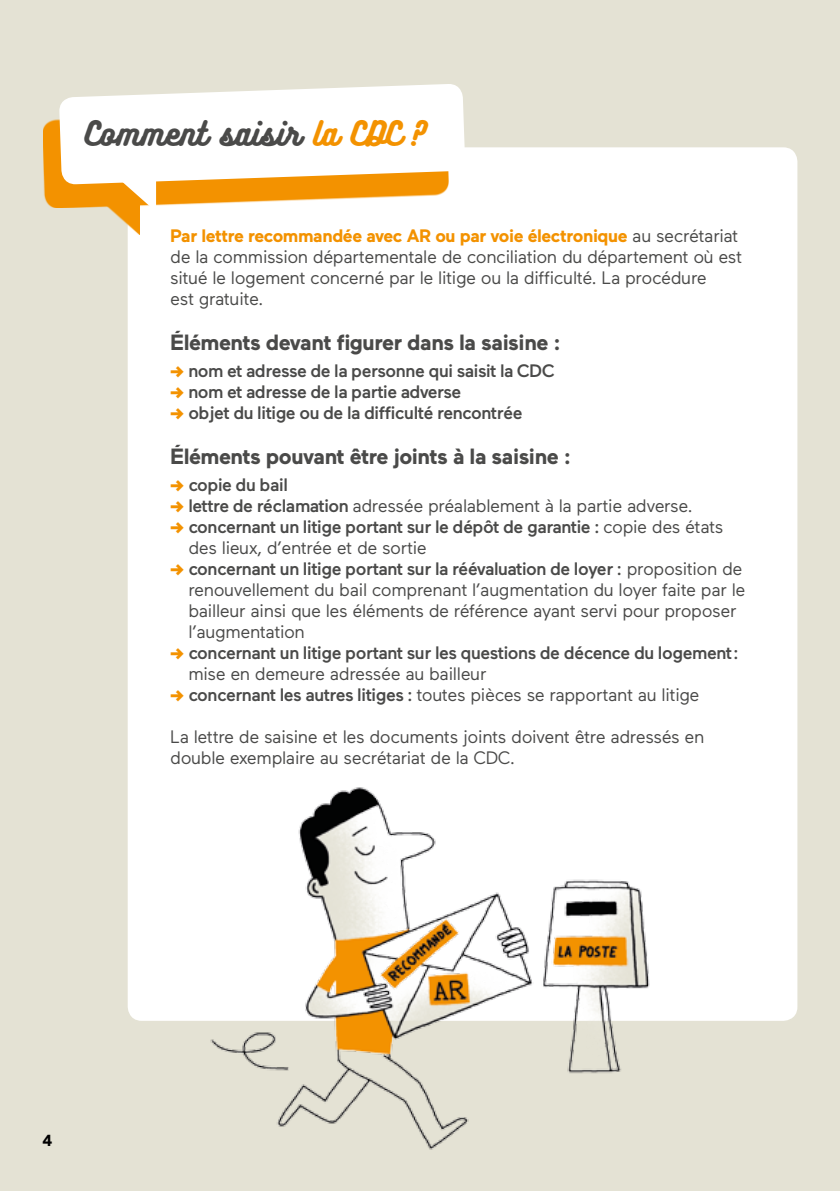
<style>
.page{position:relative;width:840px;height:1191px;background:#fff}
.page>*{position:absolute;margin:0;border:0;box-sizing:border-box;transform-origin:0 0}
.t1{font:30px "Bukhari Script";letter-spacing:.025em;color:#4a4a49}
.t2{font:700 22px "Maax";letter-spacing:-.025em;color:#4a4a49}
.t3{font:18px/21px "Maax";letter-spacing:-.025em;color:#4a4a49}
.t4{font:500 18px/21px "Maax";letter-spacing:-.025em;color:#4a4a49}
.t5{font:700 16px "Maax";color:#000}
.s1{color:#f39200}
.s2{font-weight:700;color:#f39200}
.s3{font-weight:900;color:#f39200}
.s4{font-weight:500}
.s5{font-weight:400}
</style>
<div class="page">
<div style="left:0;top:0;width:839px;height:1191px;background:#e4e2d4"></div>
<div style="left:128px;top:147px;width:669px;height:873px;background:#fff;border-radius:14px"></div>
<svg style="left:43px;top:119px;width:405px;height:88px;fill:#f39200"></svg>
<svg style="left:59px;top:84px;width:406px;height:101px;fill:#fff"></svg>
<svg style="left:97px;top:192px;width:43px;height:43px"></svg>
<svg style="left:113px;top:169px;width:43px;height:43px"></svg>
<img style="left:207px;top:787px;width:457px;height:363px">
<h1 class="t1" style="left:85px;top:118px;width:343px">Comment saisir <span class="s1">la CDC ?</span></h1>
<p class="t3" style="left:170px;top:226px;width:573px"><span class="s2">Par lettre recommandée avec AR ou par voie électronique</span> au secrétariat de la commission départementale de conciliation du département où est situé le logement concerné par le litige ou la difficulté. La procédure<br>est gratuite.</p>
<p class="t2" style="left:170px;top:331px;width:392px">Éléments devant figurer dans la saisine :</p>
<p class="t4" style="left:170px;top:360px;width:385px"><span class="s3">-&gt;</span> nom et adresse de la personne qui saisit la CDC <span class="s3">-&gt;</span> nom et adresse de la partie adverse<br><span class="s3">-&gt;</span> objet du litige ou de la difficulté rencontrée</p>
<p class="t2" style="left:170px;top:444px;width:402px">Éléments pouvant être joints à la saisine :</p>
<p class="t4" style="left:170px;top:474px;width:119px"><span class="s3">-&gt;</span> copie du bail</p>
<p class="t3" style="left:170px;top:495px;width:524px"><span class="s3">-&gt;</span> <span class="s4">lettre de réclamation</span> adressée préalablement à la partie adverse.</p>
<p class="t4" style="left:170px;top:516px;width:554px"><span class="s3">-&gt;</span> concernant un litige portant sur le dépôt de garantie : <span class="s5">copie des états</span></p>
<p class="t3" style="left:188px;top:537px;width:240px">des lieux, d’entrée et de sortie</p>
<p class="t4" style="left:170px;top:558px;width:573px"><span class="s3">-&gt;</span> concernant un litige portant sur la réévaluation de loyer : <span class="s5">proposition de</span></p>
<p class="t3" style="left:188px;top:579px;width:558px">renouvellement du bail comprenant l’augmentation du loyer faite par le</p>
<p class="t3" style="left:188px;top:600px;width:549px">bailleur ainsi que les éléments de référence ayant servi pour proposer</p>
<p class="t3" style="left:188px;top:621px;width:118px">l’augmentation</p>
<p class="t4" style="left:170px;top:642px;width:569px"><span class="s3">-&gt;</span> concernant un litige portant sur les questions de décence du logement:</p>
<p class="t3" style="left:188px;top:663px;width:299px">mise en demeure adressée au bailleur</p>
<p class="t3" style="left:170px;top:684px;width:530px"><span class="s3">-&gt;</span> <span class="s4">concernant les autres litiges :</span> toutes pièces se rapportant au litige</p>
<p class="t3" style="left:170px;top:726px;width:535px">La lettre de saisine et les documents joints doivent être adressés en double exemplaire au secrétariat de la CDC.</p>
<p class="t5" style="left:43px;top:1132px;width:12px">4</p>
</div>
